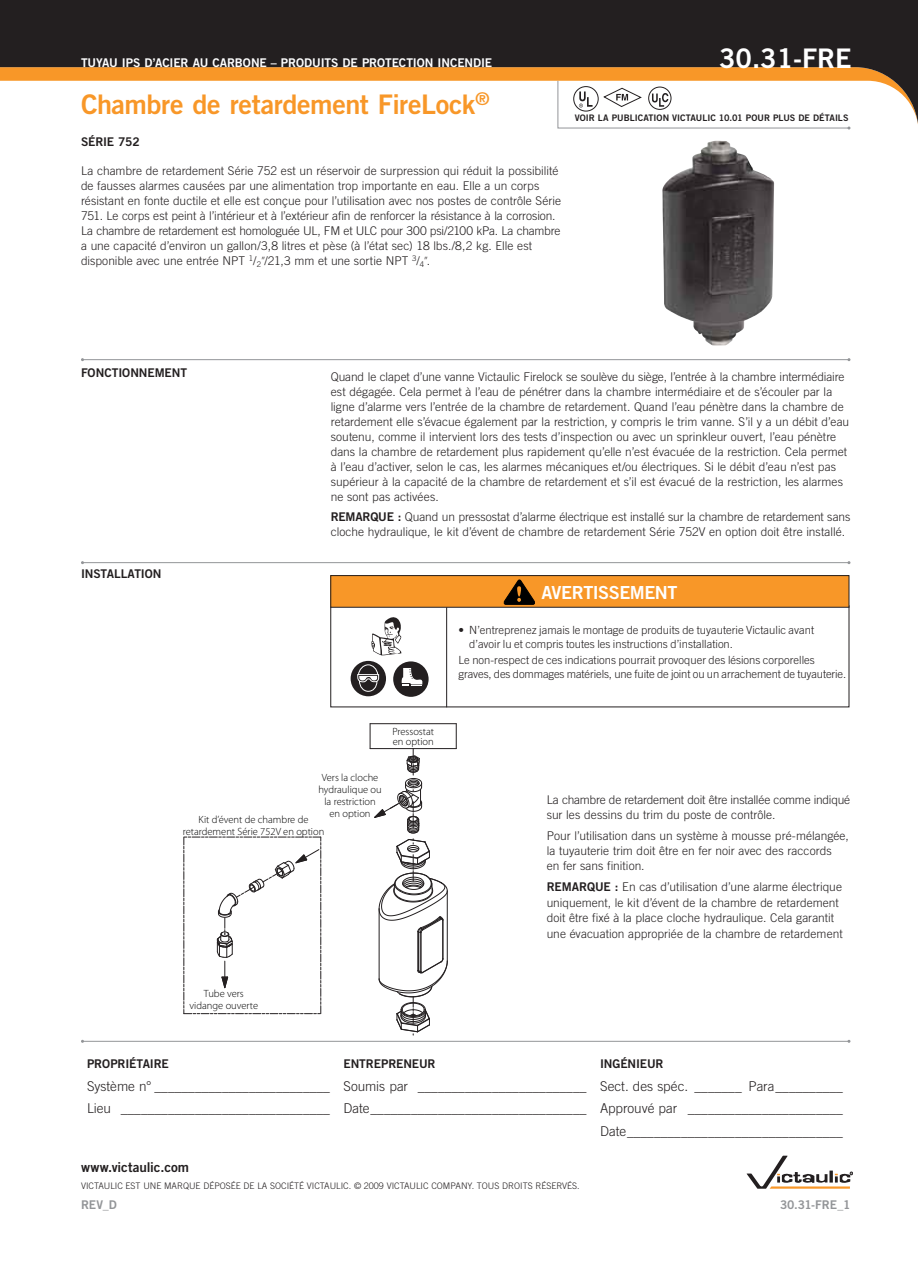
<style>
.page{position:relative;width:918px;height:1263px;background:#fff}
.page>*{position:absolute;margin:0;border:0;box-sizing:border-box;transform-origin:0 0}
.Product_Head{font:27px "Trade Gothic LT Std Bd 2";letter-spacing:-.015em;color:#f89728}
.Number_Head{font:27px "Trade Gothic LT Std Bd 2";color:#fff}
.Warning{font:18px "Trade Gothic Bold Two";letter-spacing:-.03em;color:#fff}
.t1{font:300 13.5px "Trade Gothic LT Std";color:#231f20}
.Body{font:13.5px "Trade Gothic LT Std Bd 2";letter-spacing:-.005em;color:#231f20}
.Body-2{font:300 12px/15px "Trade Gothic LT Std";color:#231f20}
.Sidebar_subhead{font:12px "Trade Gothic LT Std Bd 2";letter-spacing:-.01em;color:#231f20}
.Footers{font:12px "Trade Gothic LT Std Bd 2";letter-spacing:-.005em;color:#fff}
.Page_Number_R{font:12px "Trade Gothic LT Std Bd 2";letter-spacing:-.015em;color:#939598}
.Head_2{font:12px "Trade Gothic LT Std Bd 2";letter-spacing:-.015em;color:#231f20}
.Page_Number_L{font:12px "Trade Gothic LT Std Bd 2";color:#939598}
.CellBody_bold{font:300 11.25px/14.2px "Trade Gothic LT Std";letter-spacing:-.005em;color:#231f20}
.CellBody_bold_bullet{font:300 11.25px/14.2px "Trade Gothic LT Std";color:#231f20}
.t2{font:300 10.5px/12px "Myriad Pro";color:#000;text-align:center}
.Trademark{font:300 9px "Trade Gothic LT Std";color:#231f20}
.t3{font:9px "Trade Gothic LT Std Bd 2";color:#231f20}
.s1{font-family:"Myriad Pro"}
.s2{font-family:"Trade Gothic LT Std Bd 2";font-weight:400}
</style>
<div class="page">
<img style="left:662px;top:141px;width:112px;height:204px">
<hr style="left:82px;top:359px;width:767px;height:1px;background:#939598">
<hr style="left:379px;top:908px;width:1px;height:70px;background:#231f20">
<hr style="left:420px;top:932px;width:1px;height:39px;background:#231f20">
<hr style="left:421px;top:932px;width:1px;height:39px;background:#231f20">
<hr style="left:418px;top:931px;width:1px;height:39px;background:#231f20">
<hr style="left:447px;top:890px;width:1px;height:71px;background:#231f20">
<hr style="left:443px;top:919px;width:1px;height:39px;background:#231f20">
<svg style="left:379px;top:958px;width:69px;height:77px"></svg>
<svg style="left:456px;top:723px;width:1px;height:25px"></svg>
<hr style="left:370px;top:723px;width:86px;height:1px;background:#231f20">
<svg style="left:184px;top:836px;width:138px;height:178px"></svg>
<svg style="left:370px;top:723px;width:78px;height:210px"></svg>
<hr style="left:370px;top:748px;width:86px;height:1px;background:#231f20">
<hr style="left:82px;top:562px;width:767px;height:1px;background:#939598">
<svg style="left:0;top:0;width:918px;height:130px;fill:#231f20"></svg>
<svg style="left:747px;top:1155px;width:106px;height:33px"></svg>
<hr style="left:82px;top:1040px;width:767px;height:1px;background:#939598">
<div style="left:331px;top:575px;width:518px;height:32px;background:#f89728"></div>
<div style="left:330px;top:575px;width:519px;height:32px;border:1px solid #231f20"></div>
<svg style="left:504px;top:579px;width:31px;height:25px"></svg>
<hr style="left:446px;top:607px;width:1px;height:100px;background:#231f20">
<svg style="left:371px;top:617px;width:30px;height:38px"></svg>
<div style="left:393px;top:661px;width:36px;height:35px;background:#231f20;border-radius:50%"></div>
<svg style="left:402px;top:668px;width:20px;height:18px"></svg>
<div style="left:351px;top:660px;width:35px;height:36px;background:#231f20;border-radius:50%"></div>
<svg style="left:357px;top:664px;width:22px;height:28px"></svg>
<p class="Footers" style="left:81px;top:55px;width:413px">TUYAU IPS D’ACIER AU CARBONE – PRODUITS DE PROTECTION INCENDIE</p>
<p class="Number_Head" style="left:719px;top:41px;width:134px">30.31-FRE</p>
<p class="Product_Head" style="left:81px;top:87px;width:410px">Chambre de retardement FireLock<sup>®</sup></p>
<p class="Head_2" style="left:81px;top:134px;width:60px">SÉRIE 752</p>
<p class="Body-2" style="left:81px;top:163px;width:482px">La chambre de retardement Série 752 est un réservoir de surpression qui réduit la possibilité de fausses alarmes causées par une alimentation trop importante en eau. Elle a un corps résistant en fonte ductile et elle est conçue pour l’utilisation avec nos postes de contrôle Série 751. Le corps est peint à l’intérieur et à l’extérieur afin de renforcer la résistance à la corrosion.<br>La chambre de retardement est homologuée UL, FM et ULC pour 300 psi/2100 kPa. La chambre a une capacité d’environ un gallon/3,8 litres et pèse (à l’état sec) 18 lbs./8,2 kg. Elle est disponible avec une entrée NPT <sup>1</sup>/<sub>2</sub><span class="s1">”</span>/21,3 mm et une sortie NPT <sup>3</sup>/<sub>4</sub><span class="s1">”</span>.</p>
<p class="t3" style="left:575px;top:112px;width:275px">VOIR LA PUBLICATION VICTAULIC 10.01 POUR PLUS DE DÉTAILS</p>
<p class="Sidebar_subhead" style="left:81px;top:365px;width:108px">FONCTIONNEMENT</p>
<p class="Sidebar_subhead" style="left:81px;top:566px;width:82px">INSTALLATION</p>
<p class="Body-2" style="left:331px;top:369px;width:520px">Quand le clapet d’une vanne Victaulic Firelock se soulève du siège, l’entrée à la chambre intermédiaire est dégagée. Cela permet à l’eau de pénétrer dans la chambre intermédiaire et de s’écouler par la ligne d’alarme vers l’entrée de la chambre de retardement. Quand l’eau pénètre dans la chambre de retardement elle s’évacue également par la restriction, y compris le trim vanne. S’il y a un débit d’eau soutenu, comme il intervient lors des tests d’inspection ou avec un sprinkleur ouvert, l’eau pénètre dans la chambre de retardement plus rapidement qu’elle n’est évacuée de la restriction. Cela permet à l’eau d’activer, selon le cas, les alarmes mécaniques et/ou électriques. Si le débit d’eau n’est pas supérieur à la capacité de la chambre de retardement et s’il est évacué de la restriction, les alarmes ne sont pas activées.</p>
<p class="Body-2" style="left:331px;top:509px;width:521px"><span class="s2">REMARQUE :</span> Quand un pressostat d’alarme électrique est installé sur la chambre de retardement sans cloche hydraulique, le kit d’évent de chambre de retardement Série 752V en option doit être installé.</p>
<p class="t2" style="left:392px;top:725px;width:43px;line-height:10.5px;text-align:left">Pressostat en option</p>
<p class="Warning" style="left:541px;top:581px;width:138px">AVERTISSEMENT</p>
<p class="CellBody_bold_bullet" style="left:469px;top:622px;width:346px;text-indent:-11px">• N’entreprenez jamais le montage de produits de tuyauterie Victaulic avant d’avoir lu et compris toutes les instructions d’installation.</p>
<p class="CellBody_bold" style="left:459px;top:652px;width:389px">Le non-respect de ces indications pourrait provoquer des lésions corporelles graves, des dommages matériels, une fuite de joint ou un arrachement de tuyauterie.</p>
<p class="t2" style="left:318px;top:771px;width:65px">Vers la cloche hydraulique ou la restriction en option</p>
<p class="t2" style="left:183px;top:813px;width:143px">Kit d’évent de chambre de retardement Série 752V en option</p>
<p class="t2" style="left:190px;top:987px;width:70px">Tube vers vidange ouverte</p>
<p class="Body-2" style="left:547px;top:792px;width:305px">La chambre de retardement doit être installée comme indiqué sur les dessins du trim du poste de contrôle.</p>
<p class="Body-2" style="left:547px;top:827px;width:304px">Pour l’utilisation dans un système à mousse pré-mélangée, la tuyauterie trim doit être en fer noir avec des raccords<br>en fer sans finition.</p>
<p class="Body-2" style="left:547px;top:878px;width:297px;line-height:15.8px"><span class="s2">REMARQUE :</span> En cas d’utilisation d’une alarme électrique uniquement, le kit d’évent de la chambre de retardement doit être fixé à la place cloche hydraulique. Cela garantit une évacuation appropriée de la chambre de retardement</p>
<p class="Sidebar_subhead" style="left:87px;top:1056px;width:83px">PROPRIÉTAIRE</p>
<p class="Sidebar_subhead" style="left:344px;top:1056px;width:94px">ENTREPRENEUR</p>
<p class="Sidebar_subhead" style="left:600px;top:1056px;width:65px">INGÉNIEUR</p>
<p class="t1" style="left:600px;top:1077px;width:245px">Sect. des spéc. _______ Para__________</p>
<p class="t1" style="left:87px;top:1100px;width:245px">Lieu _______________________________</p>
<p class="t1" style="left:344px;top:1100px;width:244px">Date________________________________</p>
<p class="t1" style="left:600px;top:1100px;width:245px">Approuvé par _______________________</p>
<p class="t1" style="left:600px;top:1123px;width:244px">Date________________________________</p>
<p class="Body" style="left:81px;top:1158px;width:110px">www.victaulic.com</p>
<p class="Trademark" style="left:81px;top:1180px;width:500px">VICTAULIC EST UNE MARQUE DÉPOSÉE DE LA SOCIÉTÉ VICTAULIC. © 2009 VICTAULIC COMPANY. TOUS DROITS RÉSERVÉS.</p>
<p class="Page_Number_L" style="left:81px;top:1197px;width:37px">REV_D</p>
<p class="Page_Number_R" style="left:780px;top:1197px;width:72px">30.31-FRE_1</p>
</div>
